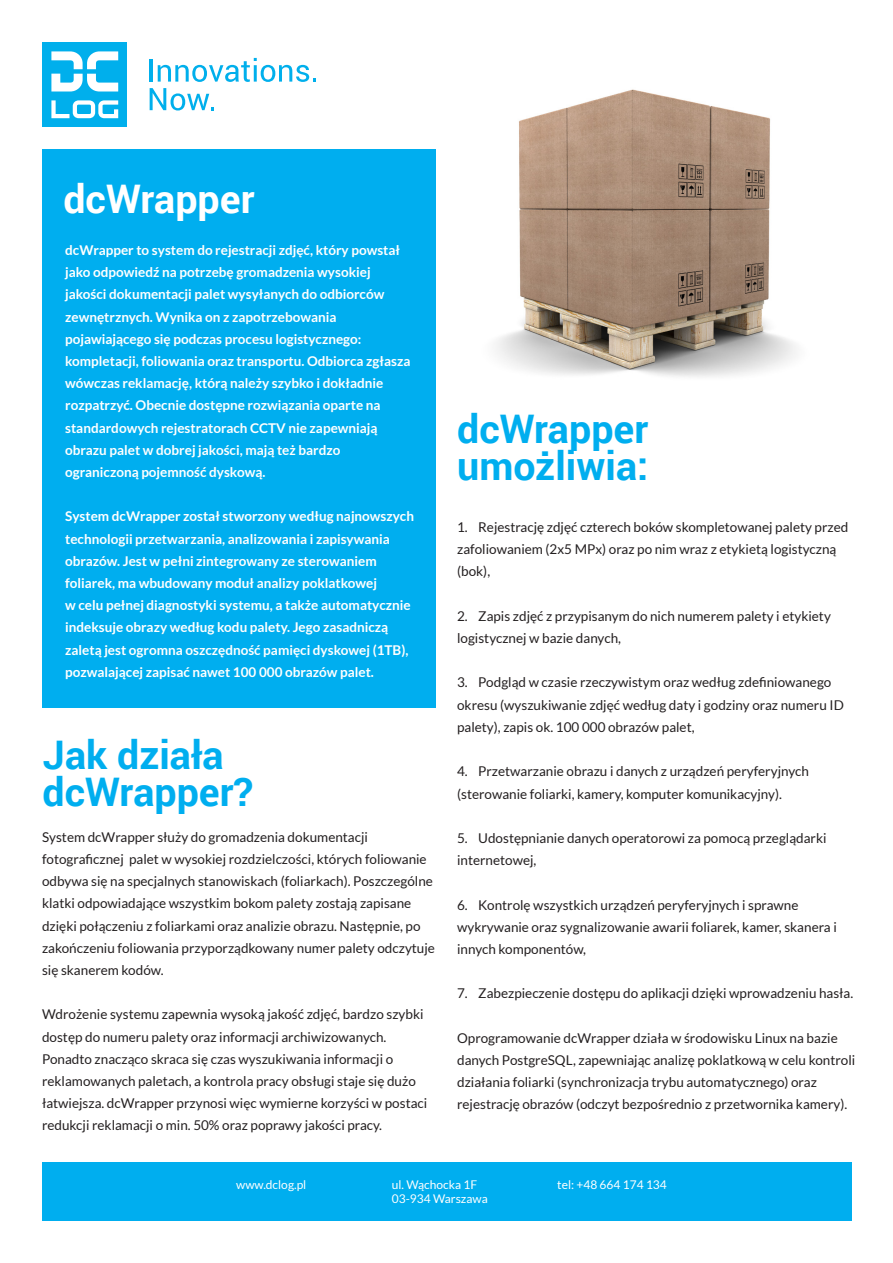
<style>
.page{position:relative;width:893px;height:1263px;background:#fff}
.page>*{position:absolute;margin:0;border:0;box-sizing:border-box;transform-origin:0 0}
.t1{font:700 39.45px "Roboto";color:#00aeef}
.t2{font:700 39.45px "Roboto";color:#fff}
.t3{font:13.5px/22.2px "Lato";color:#231f20}
.t4{font:700 13.5px/22.2px "Lato";color:#fff}
.t5{font:12px "Lato";color:#fff}
</style>
<div class="page">
<img style="left:496px;top:89px;width:300px;height:288px">
<div style="left:43px;top:150px;width:393px;height:558px;background:#00aeef"></div>
<div style="left:42px;top:1162px;width:809px;height:58px;background:#00aeef"></div>
<hr style="left:150px;top:60px;width:3px;height:22px;background:#00afec">
<svg style="left:158px;top:58px;width:158px;height:24px"></svg>
<svg style="left:150px;top:88px;width:64px;height:22px"></svg>
<div style="left:43px;top:43px;width:84px;height:84px;background:#00afec"></div>
<svg style="left:51px;top:100px;width:67px;height:18px"></svg>
<svg style="left:51px;top:51px;width:67px;height:40px"></svg>
<p class="t2" style="left:63px;top:171px;width:193px">dcWrapper</p>
<p class="t4" style="left:65px;top:239px;width:336px">dcWrapper to system do rejestracji zdjęć, który powstał jako odpowiedź na potrzebę gromadzenia wysokiej jakości dokumentacji palet wysyłanych do odbiorców zewnętrznych. Wynika on z zapotrzebowania</p>
<p class="t4" style="left:65px;top:328px;width:347px">pojawiającego się podczas procesu logistycznego: kompletacji, foliowania oraz transportu. Odbiorca zgłasza wówczas reklamację, którą należy szybko i dokładnie rozpatrzyć. Obecnie dostępne rozwiązania oparte na standardowych rejestratorach CCTV nie zapewniają</p>
<p class="t4" style="left:65px;top:439px;width:277px">obrazu palet w dobrej jakości, mają też bardzo</p>
<p class="t4" style="left:65px;top:461px;width:202px">ograniczoną pojemność dyskową.</p>
<p class="t4" style="left:65px;top:505px;width:350px">System dcWrapper został stworzony według najnowszych technologii przetwarzania, analizowania i zapisywania obrazów. Jest w pełni zintegrowany ze sterowaniem foliarek, ma wbudowany moduł analizy poklatkowej<br>w celu pełnej diagnostyki systemu, a także automatycznie indeksuje obrazy według kodu palety. Jego zasadniczą zaletą jest ogromna oszczędność pamięci dyskowej (1TB), pozwalającej zapisać nawet 100 000 obrazów palet.</p>
<p class="t1" style="left:43px;top:727px;width:183px">Jak działa</p>
<p class="t1" style="left:43px;top:764px;width:212px">dcWrapper?</p>
<p class="t3" style="left:42px;top:826px;width:394px">System dcWrapper służy do gromadzenia dokumentacji fotograficznej palet w wysokiej rozdzielczości, których foliowanie odbywa się na specjalnych stanowiskach (foliarkach). Poszczególne klatki odpowiadające wszystkim bokom palety zostają zapisane dzięki połączeniu z foliarkami oraz analizie obrazu. Następnie, po zakończeniu foliowania przyporządkowany numer palety odczytuje się skanerem kodów.</p>
<p class="t3" style="left:42px;top:1003px;width:387px">Wdrożenie systemu zapewnia wysoką jakość zdjęć, bardzo szybki dostęp do numeru palety oraz informacji archiwizowanych.<br>Ponadto znacząco skraca się czas wyszukiwania informacji o reklamowanych paletach, a kontrola pracy obsługi staje się dużo łatwiejsza. dcWrapper przynosi więc wymierne korzyści w postaci redukcji reklamacji o min. 50% oraz poprawy jakości pracy.</p>
<p class="t1" style="left:457px;top:401px;width:193px">dcWrapper</p>
<p class="t1" style="left:457px;top:438px;width:193px">umożliwia:</p>
<p class="t3" style="left:457px;top:516px;width:393px">1. Rejestrację zdjęć czterech boków skompletowanej palety przed zafoliowaniem (2x5 MPx) oraz po nim wraz z etykietą logistyczną (bok),</p>
<p class="t3" style="left:457px;top:605px;width:375px">2. Zapis zdjęć z przypisanym do nich numerem palety i etykiety logistycznej w bazie danych,</p>
<p class="t3" style="left:457px;top:671px;width:388px">3. Podgląd w czasie rzeczywistym oraz według zdefiniowanego okresu (wyszukiwanie zdjęć według daty i godziny oraz numeru ID palety), zapis ok. 100 000 obrazów palet,</p>
<p class="t3" style="left:457px;top:760px;width:353px">4. Przetwarzanie obrazu i danych z urządzeń peryferyjnych (sterowanie foliarki, kamery, komputer komunikacyjny).</p>
<p class="t3" style="left:457px;top:827px;width:371px">5. Udostępnianie danych operatorowi za pomocą przeglądarki internetowej,</p>
<p class="t3" style="left:457px;top:893px;width:381px">6. Kontrolę wszystkich urządzeń peryferyjnych i sprawne wykrywanie oraz sygnalizowanie awarii foliarek, kamer, skanera i innych komponentów,</p>
<p class="t3" style="left:457px;top:982px;width:398px">7. Zabezpieczenie dostępu do aplikacji dzięki wprowadzeniu hasła.</p>
<p class="t3" style="left:457px;top:1027px;width:400px">Oprogramowanie dcWrapper działa w środowisku Linux na bazie danych PostgreSQL, zapewniając analizę poklatkową w celu kontroli działania foliarki (synchronizacja trybu automatycznego) oraz rejestrację obrazów (odczyt bezpośrednio z przetwornika kamery).</p>
<p class="t5" style="left:236px;top:1178px;width:72px">www.dclog.pl</p>
<p class="t5" style="left:557px;top:1178px;width:111px">tel: +48 664 174 134</p>
<p class="t5" style="left:392px;top:1178px;width:87px">ul. Wąchocka 1F</p>
<p class="t5" style="left:392px;top:1192px;width:97px">03-934 Warszawa</p>
</div>
